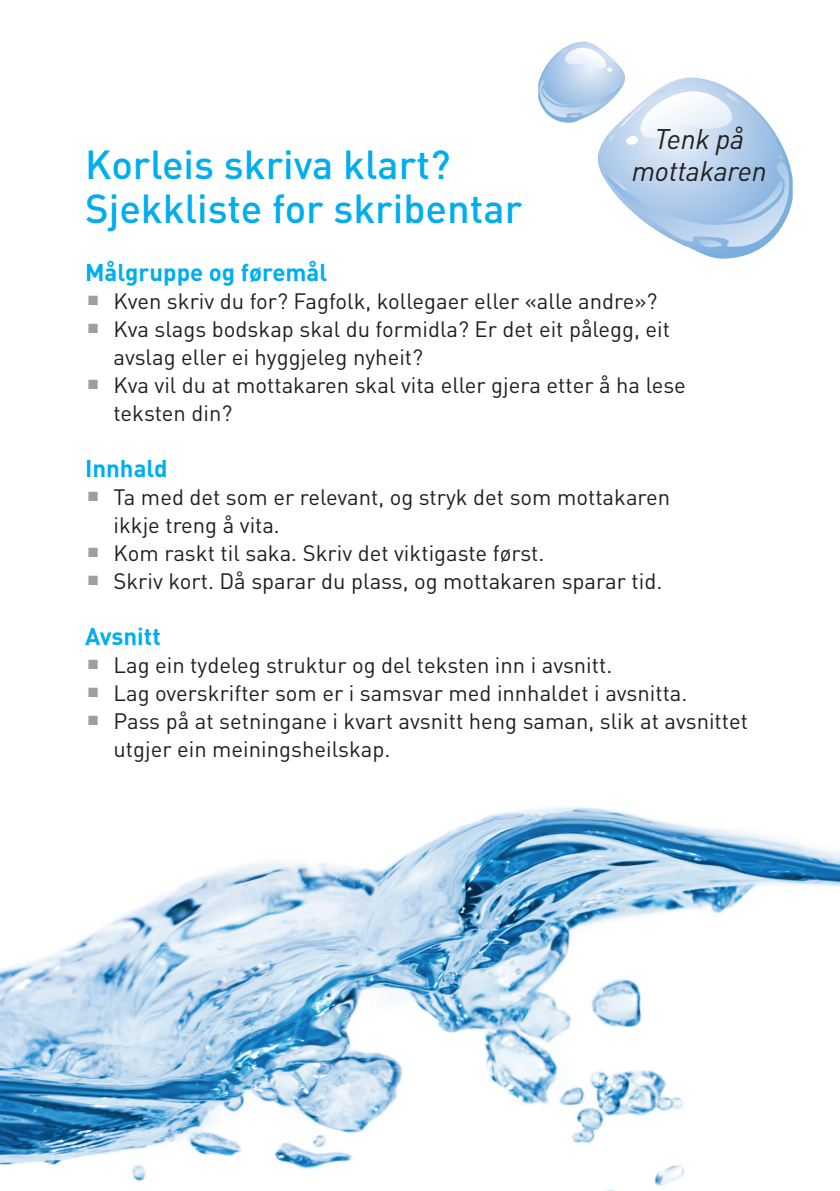
<style>
.page{position:relative;width:840px;height:1191px;background:#fff}
.page>*{position:absolute;margin:0;border:0;box-sizing:border-box;transform-origin:0 0}
.tittel_mellomstor{font:500 40px/44px "DIN";color:#00aeef}
.tittel_liten{font:italic 28px "DIN";letter-spacing:-.01em;color:#231f20}
.mt{font:700 24px "DIN";color:#00aeef}
.t1{font:22px/28px "DIN";color:#231f20}
</style>
<div class="page">
<img style="left:0;top:807px;width:839px;height:384px">
<svg style="left:538px;top:42px;width:255px;height:217px"></svg>
<p class="tittel_liten" style="left:654px;top:122px;width:91px">Tenk på</p>
<p class="tittel_liten" style="left:631px;top:154px;width:136px">mottakaren</p>
<p class="tittel_mellomstor" style="left:85px;top:141px;width:438px">Korleis skriva klart?<br>Sjekkliste for skribentar</p>
<p class="mt" style="left:85px;top:257px;width:243px">Målgruppe og føremål</p>
<p class="t1" style="left:113px;top:287px;width:545px">Kven skriv du for? Fagfolk, kollegaer eller «alle andre»?</p>
<p class="t1" style="left:113px;top:315px;width:557px">Kva slags bodskap skal du formidla? Er det eit pålegg, eit avslag eller ei hyggjeleg nyheit?</p>
<p class="t1" style="left:113px;top:371px;width:573px">Kva vil du at mottakaren skal vita eller gjera etter å ha lese teksten din?</p>
<p class="mt" style="left:85px;top:453px;width:84px">Innhald</p>
<p class="t1" style="left:113px;top:483px;width:558px">Ta med det som er relevant, og stryk det som mottakaren ikkje treng å vita.</p>
<p class="t1" style="left:113px;top:539px;width:432px">Kom raskt til saka. Skriv det viktigaste først.</p>
<p class="t1" style="left:113px;top:567px;width:550px">Skriv kort. Då sparar du plass, og mottakaren sparar tid.</p>
<p class="mt" style="left:85px;top:621px;width:77px">Avsnitt</p>
<p class="t1" style="left:113px;top:651px;width:500px">Lag ein tydeleg struktur og del teksten inn i avsnitt.</p>
<p class="t1" style="left:113px;top:679px;width:575px">Lag overskrifter som er i samsvar med innhaldet i avsnitta.</p>
<p class="t1" style="left:113px;top:707px;width:635px">Pass på at setningane i kvart avsnitt heng saman, slik at avsnittet utgjer ein meiningsheilskap.</p>
</div>
